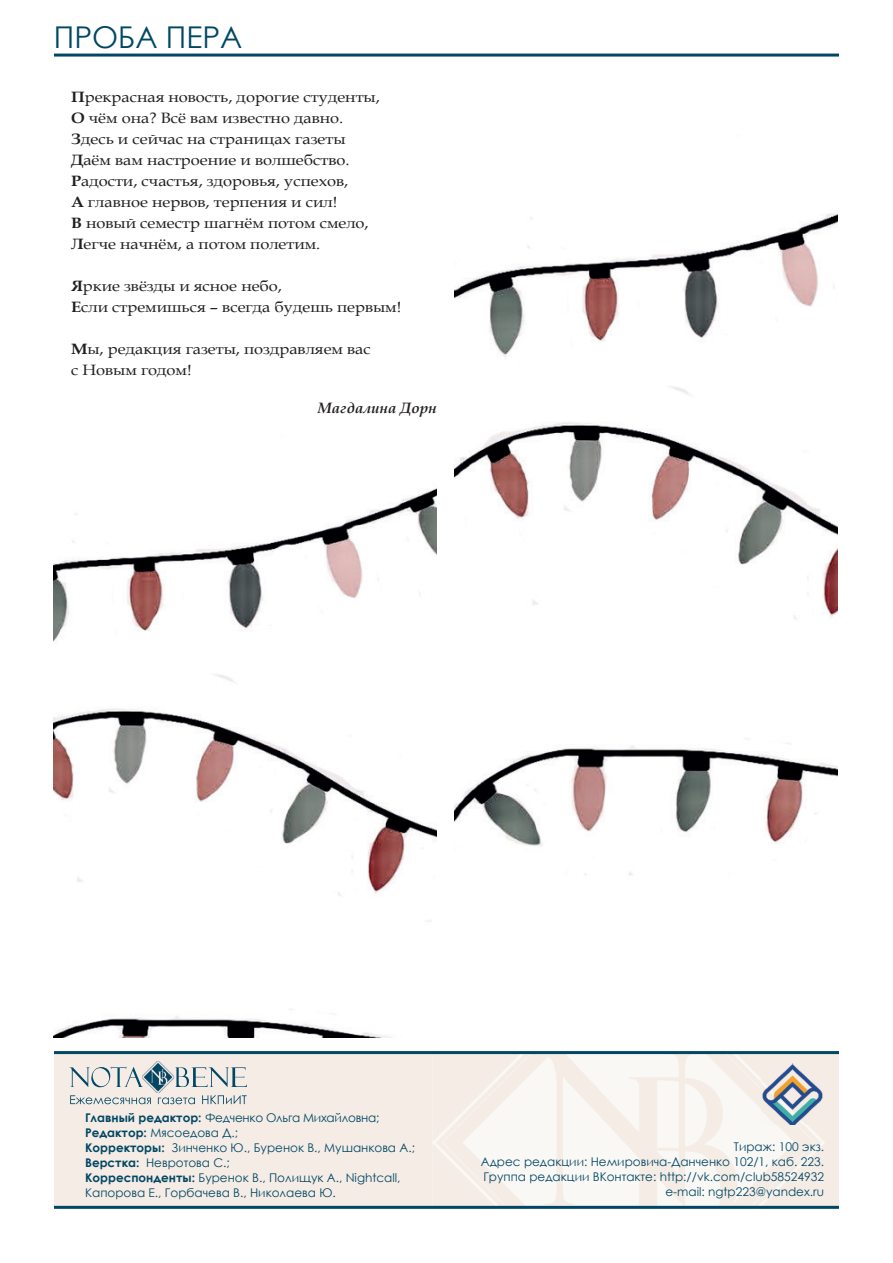
<style>
.page{position:relative;width:893px;height:1263px;background:#fff}
.page>*{position:absolute;margin:0;border:0;box-sizing:border-box;transform-origin:0 0}
.t1{font:30px "Century Gothic";color:#014764}
.t2{font:15px/21px "Book Antiqua";color:#231f20;scale:1.1 1}
.t3{font:italic 700 15px "Book Antiqua";color:#231f20}
.t4{font:12px/15px "Century Gothic";color:#014764;text-align:right}
.s1{font-weight:700}
</style>
<div class="page">
<hr style="left:54px;top:54px;width:785px;height:3px;background:#014764">
<div style="left:54px;top:1054px;width:785px;height:152px;background:#f5ece5"></div>
<img style="left:432px;top:1054px;width:393px;height:152px">
<hr style="left:54px;top:1051px;width:785px;height:3px;background:#014764">
<hr style="left:54px;top:1206px;width:785px;height:3px;background:#014764">
<img style="left:761px;top:1063px;width:63px;height:61px">
<img style="left:142px;top:1061px;width:32px;height:32px">
<svg style="left:69px;top:1067px;width:178px;height:20px;background:#b5c0c3"></svg>
<svg style="left:70px;top:1095px;width:177px;height:9px;background:#bfc7c8"></svg>
<img style="left:455px;top:213px;width:382px;height:662px">
<img style="left:54px;top:488px;width:383px;height:549px">
<h1 class="t1" style="left:54px;top:16px;width:190px">ПРОБА ПЕРА</h1>
<p class="t2" style="left:71px;top:86px;width:282px"><span class="s1">П</span>рекрасная новость, дорогие студенты, <span class="s1">О</span> чём она? Всё вам известно давно.<br><span class="s1">З</span>десь и сейчас на страницах газеты <span class="s1">Д</span>аём вам настроение и волшебство.<br><span class="s1">Р</span>адости, счастья, здоровья, успехов,<br><span class="s1">А</span> главное нервов, терпения и сил!<br><span class="s1">В</span> новый семестр шагнём потом смело, <span class="s1">Л</span>егче начнём, а потом полетим.</p>
<p class="t2" style="left:71px;top:275px;width:302px"><span class="s1">Я</span>ркие звёзды и ясное небо,<br><span class="s1">Е</span>сли стремишься – всегда будешь первым!</p>
<p class="t2" style="left:71px;top:338px;width:274px"><span class="s1">М</span>ы, редакция газеты, поздравляем вас с Новым годом!</p>
<p class="t3" style="left:318px;top:397px;width:120px">Магдалина Дорн</p>
<p class="t4" style="left:85px;top:1110px;width:331px;text-align:left"><span class="s1">Главный редактор:</span> Федченко Ольга Михайловна; <span class="s1">Редактор:</span> Мясоедова Д.;<br><span class="s1">Корректоры:</span> Зинченко Ю., Буренок В., Мушанкова А.; <span class="s1">Верстка:</span> Невротова С.;<br><span class="s1">Корреспонденты:</span> Буренок В., Полищук А., Nightcall, Капорова Е., Горбачева В., Николаева Ю.</p>
<p class="t4" style="left:481px;top:1139px;width:345px">Тираж: 100 экз.<br>Адрес редакции: Немировича-Данченко 102/1, каб. 223.<br>Группа редакции ВКонтакте: http://vk.com/club58524932 e-mail: ngtp223@yandex.ru</p>
</div>
